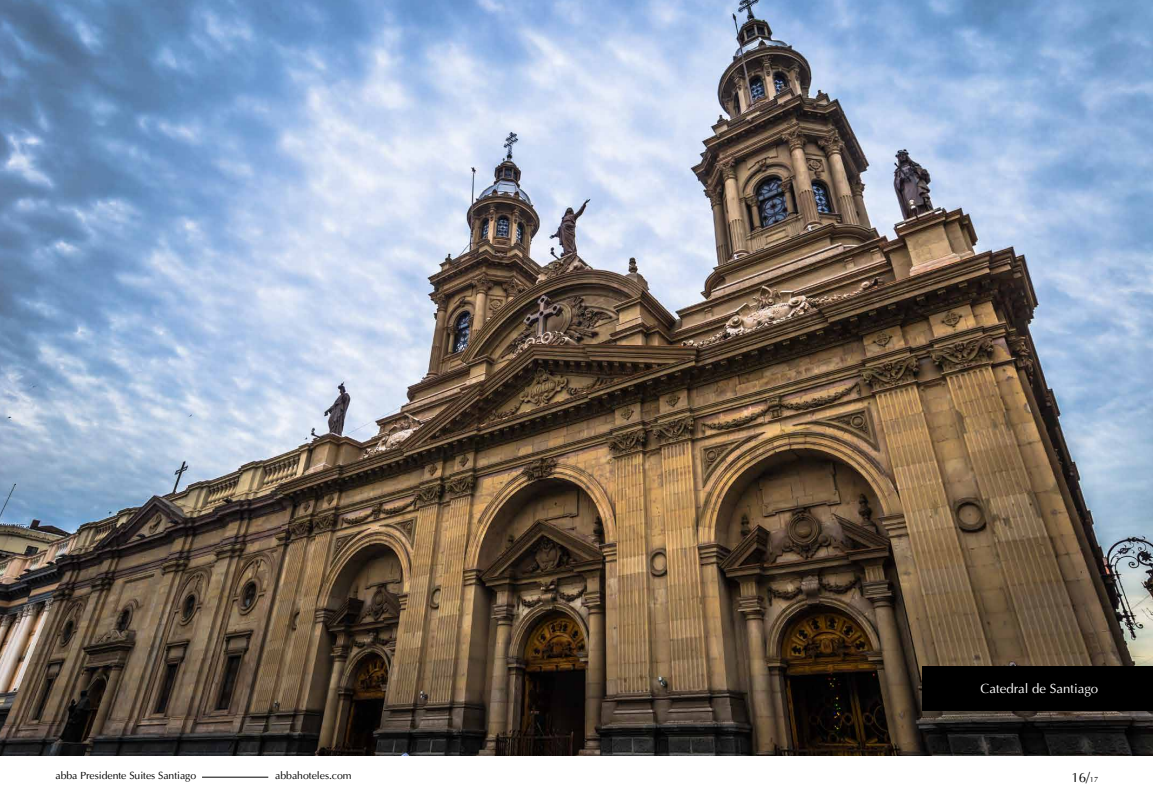
<style>
.page{position:relative;width:1153px;height:810px;background:#fff}
.page>*{position:absolute;margin:0;border:0;box-sizing:border-box;transform-origin:0 0}
.t1{font:13.5px "Ottawa Plain";color:#000}
.t2{font:13.27px "Ottawa Plain";color:#fff}
.t3{font:10.5px "Ottawa Plain";letter-spacing:-.005em;color:#000}
.s1{font-size:7.5px}
</style>
<div class="page">
<img style="left:0;top:0;width:1153px;height:756px">
<div style="left:922px;top:667px;width:231px;height:44px;background:#000"></div>
<hr style="left:202px;top:777px;width:66px;height:1px;background:#000">
<p class="t3" style="left:56px;top:770px;width:142px">abba Presidente Suites Santiago</p>
<p class="t3" style="left:275px;top:770px;width:78px">abbahoteles.com</p>
<p class="t2" style="left:980px;top:681px;width:119px">Catedral de Santiago</p>
<p class="t1" style="left:1071px;top:769px;width:28px">16/<span class="s1">17</span></p>
</div>
